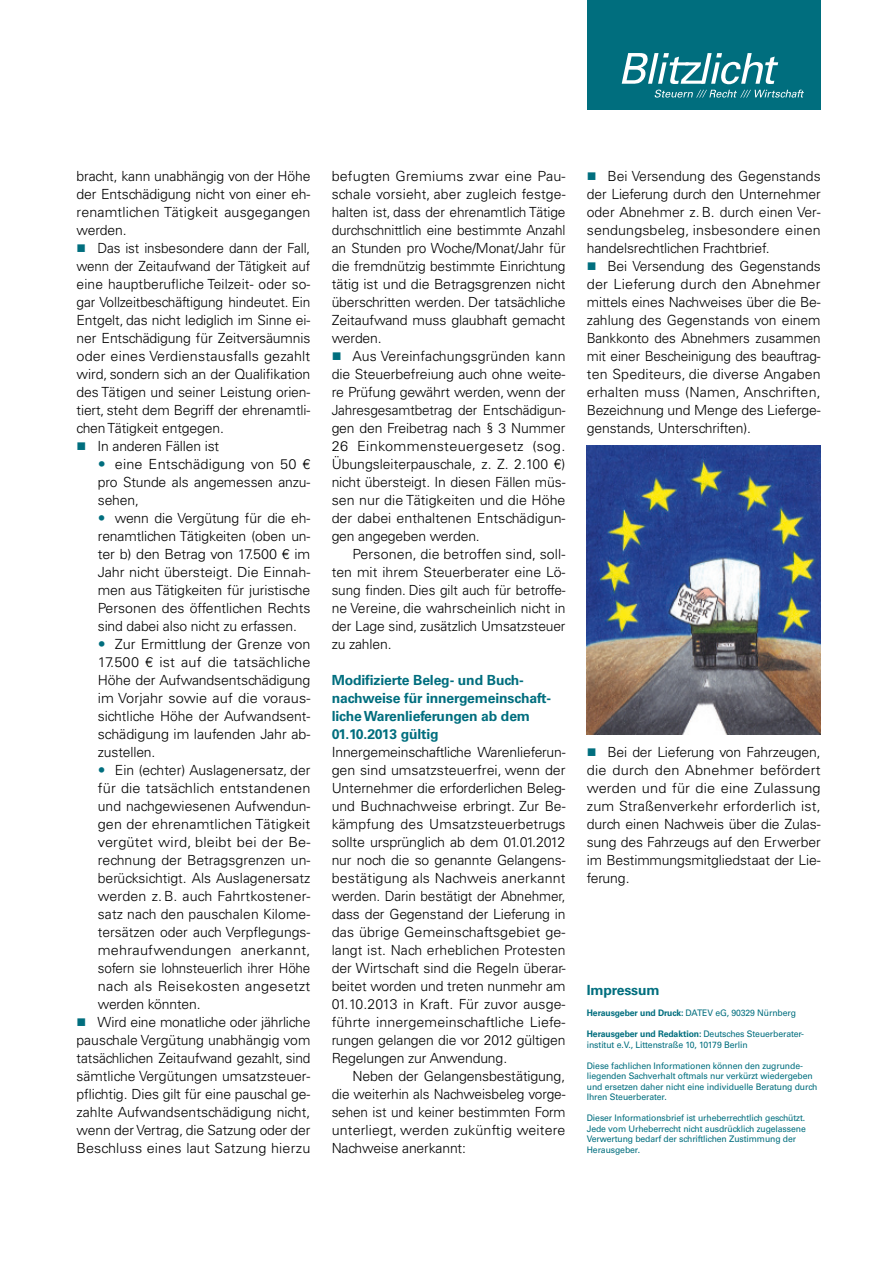
<style>
.page{position:relative;width:893px;height:1263px;background:#fff}
.page>*{position:absolute;margin:0;border:0;box-sizing:border-box;transform-origin:0 0}
.t1{font:300 13.95px/18px "Univers LT Std";letter-spacing:-.01em;color:#000;text-align:justify}
.t2{font:300 13.95px "Univers LT Std";letter-spacing:.01em;color:#000}
.t3{font:700 13.95px/18px "Univers LT Std";letter-spacing:-.01em;color:#006e7e}
.t4{font:300 13.95px "Univers LT Std";letter-spacing:.01em;color:#000;scale:1.04 1}
.t5{font:300 13.95px "Univers LT Std";letter-spacing:-.01em;color:#000;scale:.96 1}
.t6{font:300 13.95px "Univers LT Std";letter-spacing:.015em;color:#000;scale:1.04 1}
.t7{font:300 13.95px "Univers LT Std";letter-spacing:.02em;color:#000;scale:1.04 1}
.t8{font:9px/10.5px "Univers LT Std";letter-spacing:-.01em;color:#006e7e;scale:.96 1}
.s1{font-weight:700}
</style>
<div class="page">
<div style="left:587px;top:0;width:234px;height:110px;background:#006e7e"></div>
<svg style="left:622px;top:53px;width:156px;height:31px"></svg>
<svg style="left:655px;top:90px;width:149px;height:8px"></svg>
<img style="left:587px;top:445px;width:234px;height:290px">
<p class="t1" style="left:77px;top:167px;width:235px">bracht, kann unabhängig von der Höhe der Entschädigung nicht von einer eh&shy;renamtlichen Tätigkeit ausgegangen werden.</p>
<p class="t1" style="left:97px;top:239px;width:214px">Das ist insbesondere dann der Fall,</p>
<p class="t5" style="left:77px;top:257px;width:245px">wenn der Zeitaufwand der Tätigkeit auf</p>
<p class="t2" style="left:77px;top:275px;width:235px">eine hauptberufliche Teilzeit- oder so-</p>
<p class="t1" style="left:77px;top:293px;width:235px">gar Vollzeitbeschäftigung hindeutet. Ein</p>
<p class="t1" style="left:77px;top:311px;width:235px">Entgelt, das nicht lediglich im Sinne ei-</p>
<p class="t1" style="left:77px;top:329px;width:235px">ner Entschädigung für Zeitversäumnis</p>
<p class="t2" style="left:77px;top:347px;width:235px">oder eines Verdienstausfalls gezahlt</p>
<p class="t1" style="left:77px;top:365px;width:235px">wird, sondern sich an der Qualifikation</p>
<p class="t1" style="left:77px;top:383px;width:235px">des Tätigen und seiner Leistung orien-</p>
<p class="t1" style="left:77px;top:401px;width:235px">tiert, steht dem Begriff der ehrenamtli-</p>
<p class="t1" style="left:77px;top:419px;width:149px">chen Tätigkeit entgegen.</p>
<p class="t1" style="left:97px;top:437px;width:123px">In anderen Fällen ist</p>
<p class="t4" style="left:115px;top:455px;width:190px">eine Entschädigung von 50 €</p>
<p class="t1" style="left:98px;top:473px;width:214px">pro Stunde als angemessen anzu-</p>
<p class="t1" style="left:98px;top:491px;width:43px">sehen,</p>
<p class="t1" style="left:115px;top:509px;width:197px">wenn die Vergütung für die eh-</p>
<p class="t1" style="left:98px;top:527px;width:214px">renamtlichen Tätigkeiten (oben un-</p>
<p class="t1" style="left:98px;top:545px;width:214px">ter b) den Betrag von 17.500 € im</p>
<p class="t1" style="left:98px;top:563px;width:214px">Jahr nicht übersteigt. Die Einnah-</p>
<p class="t1" style="left:98px;top:581px;width:214px">men aus Tätigkeiten für juristische</p>
<p class="t1" style="left:98px;top:599px;width:214px">Personen des öffentlichen Rechts</p>
<p class="t1" style="left:98px;top:617px;width:201px">sind dabei also nicht zu erfassen.</p>
<p class="t1" style="left:115px;top:635px;width:197px">Zur Ermittlung der Grenze von</p>
<p class="t4" style="left:98px;top:653px;width:206px">17.500 € ist auf die tatsächliche</p>
<p class="t1" style="left:98px;top:671px;width:214px">Höhe der Aufwandsentschädigung</p>
<p class="t4" style="left:98px;top:689px;width:206px">im Vorjahr sowie auf die voraus-</p>
<p class="t1" style="left:98px;top:707px;width:214px">sichtliche Höhe der Aufwandsent-</p>
<p class="t1" style="left:98px;top:725px;width:214px">schädigung im laufenden Jahr ab-</p>
<p class="t1" style="left:98px;top:743px;width:59px">zustellen.</p>
<p class="t1" style="left:115px;top:761px;width:197px">Ein (echter) Auslagenersatz, der</p>
<p class="t4" style="left:98px;top:779px;width:206px">für die tatsächlich entstandenen</p>
<p class="t1" style="left:98px;top:797px;width:214px">und nachgewiesenen Aufwendun-</p>
<p class="t2" style="left:98px;top:815px;width:214px">gen der ehrenamtlichen Tätigkeit</p>
<p class="t6" style="left:98px;top:833px;width:206px">vergütet wird, bleibt bei der Be-</p>
<p class="t1" style="left:98px;top:851px;width:214px">rechnung der Betragsgrenzen un-</p>
<p class="t1" style="left:98px;top:869px;width:214px">berücksichtigt. Als Auslagenersatz</p>
<p class="t2" style="left:98px;top:887px;width:214px">werden z. B. auch Fahrtkostener-</p>
<p class="t2" style="left:98px;top:905px;width:214px">satz nach den pauschalen Kilome-</p>
<p class="t1" style="left:98px;top:923px;width:214px">tersätzen oder auch Verpflegungs-</p>
<p class="t6" style="left:98px;top:941px;width:206px">mehraufwendungen anerkannt,</p>
<p class="t5" style="left:98px;top:959px;width:223px">sofern sie lohnsteuerlich ihrer Höhe</p>
<p class="t7" style="left:98px;top:977px;width:206px">nach als Reisekosten angesetzt</p>
<p class="t1" style="left:98px;top:995px;width:104px">werden könnten.</p>
<p class="t1" style="left:97px;top:1013px;width:215px">Wird eine monatliche oder jährliche</p>
<p class="t1" style="left:77px;top:1031px;width:235px">pauschale Vergütung unabhängig vom</p>
<p class="t1" style="left:77px;top:1049px;width:235px">tatsächlichen Zeitaufwand gezahlt, sind</p>
<p class="t1" style="left:77px;top:1067px;width:235px">sämtliche Vergütungen umsatzsteuer-</p>
<p class="t1" style="left:77px;top:1085px;width:235px">pflichtig. Dies gilt für eine pauschal ge-</p>
<p class="t1" style="left:77px;top:1103px;width:235px">zahlte Aufwandsentschädigung nicht,</p>
<p class="t1" style="left:77px;top:1121px;width:235px">wenn der Vertrag, die Satzung oder der</p>
<p class="t2" style="left:77px;top:1139px;width:235px">Beschluss eines laut Satzung hierzu</p>
<p class="t1" style="left:332px;top:167px;width:235px">befugten Gremiums zwar eine Pau&shy;schale vorsieht, aber zugleich festge&shy;halten ist, dass der ehrenamtlich Tätige durchschnittlich eine bestimmte Anzahl an Stunden pro Woche/Monat/Jahr für die fremdnützig bestimmte Einrichtung tätig ist und die Betragsgrenzen nicht überschritten werden. Der tatsächliche Zeitaufwand muss glaubhaft gemacht werden.</p>
<p class="t1" style="left:332px;top:347px;width:235px;text-indent:21px">Aus Vereinfachungsgründen kann die Steuerbefreiung auch ohne weite&shy;re Prüfung gewährt werden, wenn der Jahresgesamtbetrag der Entschädigun&shy;gen den Freibetrag nach § 3 Nummer 26 Einkommensteuergesetz (sog.<br>Übungsleiterpauschale, z. Z. 2.100 €) nicht übersteigt. In diesen Fällen müs&shy;sen nur die Tätigkeiten und die Höhe der dabei enthaltenen Entschädigun&shy;gen angegeben werden.</p>
<p class="t1" style="left:332px;top:545px;width:235px;text-indent:21px">Personen, die betroffen sind, soll&shy;ten mit ihrem Steuerberater eine Lö&shy;sung finden. Dies gilt auch für betroffe&shy;ne Vereine, die wahrscheinlich nicht in der Lage sind, zusätzlich Umsatzsteuer zu zahlen.</p>
<p class="t3" style="left:332px;top:671px;width:221px">Modifizierte Beleg- und Buch&shy;nachweise für innergemeinschaft&shy;liche Warenlieferungen ab dem<br>01.10.2013 gültig</p>
<p class="t1" style="left:332px;top:743px;width:235px">Innergemeinschaftliche Warenlieferun&shy;gen sind umsatzsteuerfrei, wenn der Unternehmer die erforderlichen Beleg&shy;und Buchnachweise erbringt. Zur Be&shy;kämpfung des Umsatzsteuerbetrugs sollte ursprünglich ab dem 01.01.2012 nur noch die so genannte Gelangens&shy;bestätigung als Nachweis anerkannt werden. Darin bestätigt der Abnehmer, dass der Gegenstand der Lieferung in das übrige Gemeinschaftsgebiet ge&shy;langt ist. Nach erheblichen Protesten der Wirtschaft sind die Regeln überar&shy;beitet worden und treten nunmehr am 01.10.2013 in Kraft. Für zuvor ausge&shy;führte innergemeinschaftliche Liefe&shy;rungen gelangen die vor 2012 gültigen Regelungen zur Anwendung.</p>
<p class="t1" style="left:332px;top:1067px;width:235px;text-indent:21px">Neben der Gelangensbestätigung, die weiterhin als Nachweisbeleg vorge&shy;sehen ist und keiner bestimmten Form unterliegt, werden zukünftig weitere Nachweise anerkannt:</p>
<p class="t1" style="left:587px;top:167px;width:235px;text-indent:21px">Bei Versendung des Gegenstands der Lieferung durch den Unternehmer oder Abnehmer z. B. durch einen Ver&shy;sendungsbeleg, insbesondere einen handelsrechtlichen Frachtbrief.</p>
<p class="t1" style="left:587px;top:257px;width:235px;text-indent:21px">Bei Versendung des Gegenstands der Lieferung durch den Abnehmer mittels eines Nachweises über die Be&shy;zahlung des Gegenstands von einem Bankkonto des Abnehmers zusammen mit einer Bescheinigung des beauftrag&shy;ten Spediteurs, die diverse Angaben erhalten muss (Namen, Anschriften, Bezeichnung und Menge des Lieferge&shy;genstands, Unterschriften).</p>
<p class="t1" style="left:587px;top:743px;width:235px;text-indent:21px">Bei der Lieferung von Fahrzeugen, die durch den Abnehmer befördert werden und für die eine Zulassung zum Straßenverkehr erforderlich ist, durch einen Nachweis über die Zulas&shy;sung des Fahrzeugs auf den Erwerber im Bestimmungsmitgliedstaat der Lie&shy;ferung.</p>
<p class="t3" style="left:587px;top:981px;width:74px">Impressum</p>
<p class="t8" style="left:587px;top:1007px;width:219px"><span class="s1">Herausgeber und Druck:</span> DATEV eG, 90329 Nürnberg</p>
<p class="t8" style="left:587px;top:1028px;width:228px"><span class="s1">Herausgeber und Redaktion:</span> Deutsches Steuerberater&shy;institut e.V., Littenstraße 10, 10179 Berlin</p>
<p class="t8" style="left:587px;top:1060px;width:242px">Diese fachlichen Informationen können den zugrunde&shy;liegenden Sachverhalt oftmals nur verkürzt wiedergeben und ersetzen daher nicht eine individuelle Beratung durch Ihren Steuerberater.</p>
<p class="t8" style="left:587px;top:1112px;width:230px">Dieser Informationsbrief ist urheberrechtlich geschützt.<br>Jede vom Urheberrecht nicht ausdrücklich zugelassene Verwertung bedarf der schriftlichen Zustimmung der Herausgeber.</p>
</div>
